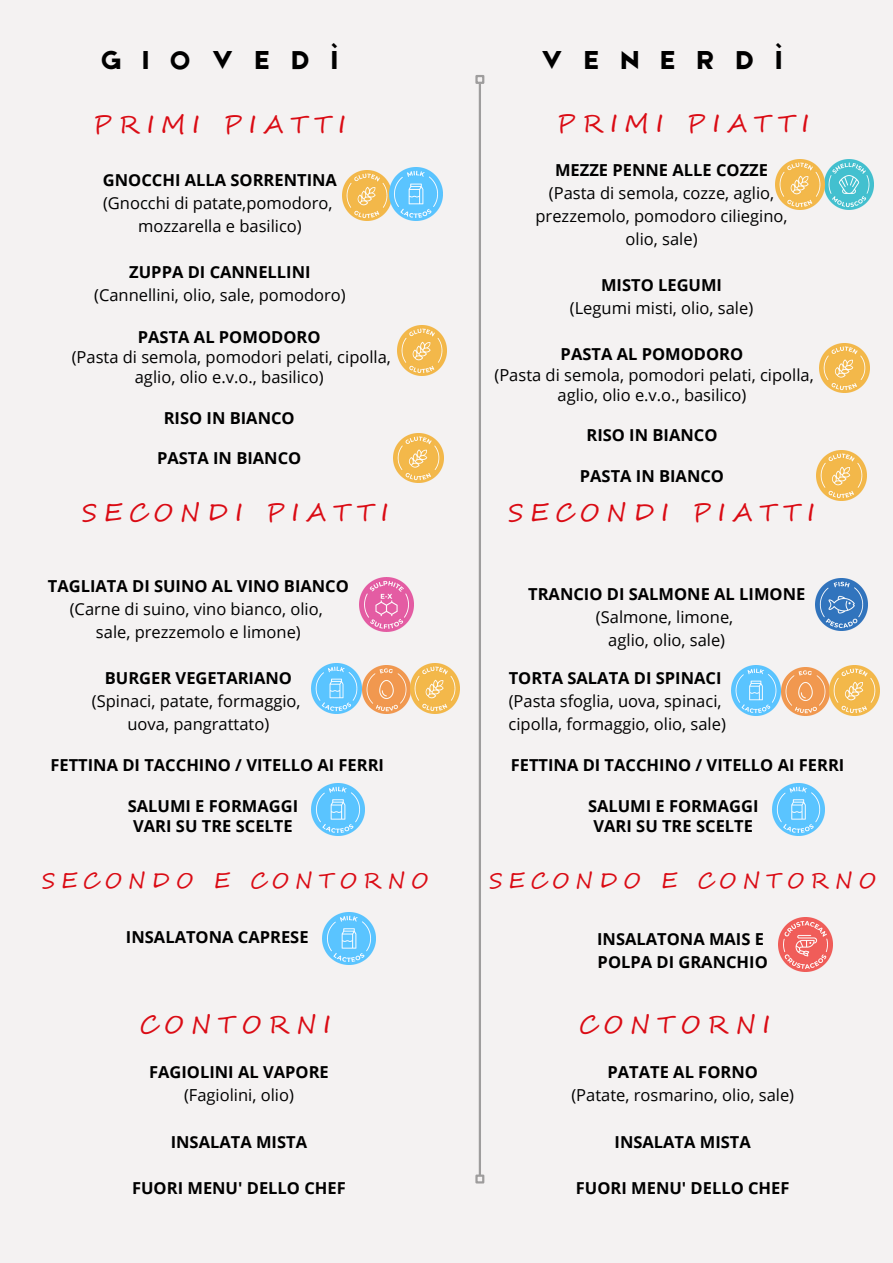
<style>
.page{position:relative;width:893px;height:1263px;background:#f4f2f2}
.page>*{position:absolute;margin:0;border:0;box-sizing:border-box;transform-origin:0 0}
.t1{font:27.67px "Etna";letter-spacing:.8em;color:#000}
.t2{font:24.45px "Segoe Script";letter-spacing:.275em;color:#da0b14}
.t3{font:21.45px "Segoe Script";letter-spacing:.275em;color:#da0b14}
.t4{font:16.5px/20.2px "Open Sans";color:#000;text-align:center}
.t5{font:700 16.5px/20.2px "Open Sans";color:#000;text-align:center}
</style>
<div class="page">
<hr style="left:479px;top:83px;width:2px;height:1092px;background:#000">
<img style="left:820px;top:343px;width:49px;height:50px">
<img style="left:816px;top:451px;width:50px;height:49px">
<img style="left:397px;top:326px;width:50px;height:49px">
<img style="left:394px;top:433px;width:49px;height:49px">
<img style="left:342px;top:171px;width:48px;height:49px">
<img style="left:390px;top:168px;width:52px;height:52px">
<img style="left:775px;top:160px;width:99px;height:49px">
<img style="left:772px;top:783px;width:52px;height:52px">
<img style="left:312px;top:783px;width:52px;height:52px">
<img style="left:360px;top:578px;width:53px;height:53px">
<img style="left:312px;top:663px;width:49px;height:50px">
<img style="left:362px;top:666px;width:48px;height:47px">
<img style="left:410px;top:663px;width:50px;height:50px">
<img style="left:815px;top:579px;width:52px;height:51px">
<img style="left:731px;top:666px;width:49px;height:49px">
<img style="left:781px;top:668px;width:48px;height:48px">
<img style="left:829px;top:666px;width:50px;height:49px">
<img style="left:323px;top:912px;width:52px;height:53px">
<img style="left:778px;top:918px;width:54px;height:54px">
<p class="t1" style="left:101px;top:40px;width:238px">GIOVEDÌ</p>
<p class="t2" style="left:93px;top:107px;width:254px">PRIMI PIATTI</p>
<h1 class="t5" style="left:103px;top:169px;width:236px">GNOCCHI ALLA SORRENTINA</h1>
<h1 class="t4" style="left:103px;top:192px;width:231px">(Gnocchi di patate,pomodoro,</h1>
<h2 class="t4" style="left:138px;top:215px;width:165px">mozzarella e basilico)</h2>
<p class="t5" style="left:129px;top:261px;width:183px">ZUPPA DI CANNELLINI</p>
<p class="t4" style="left:94px;top:284px;width:253px">(Cannellini, olio, sale, pomodoro)</p>
<p class="t5" style="left:138px;top:326px;width:184px">PASTA AL POMODORO</p>
<h4 class="t4" style="left:72px;top:346px;width:321px">(Pasta di semola, pomodori pelati, cipolla, aglio, olio e.v.o., basilico)</h4>
<h2 class="t5" style="left:164px;top:407px;width:132px">RISO IN BIANCO</h2>
<p class="t5" style="left:157px;top:448px;width:146px">PASTA IN BIANCO</p>
<p class="t2" style="left:82px;top:494px;width:308px">SECONDI PIATTI</p>
<p class="t5" style="left:48px;top:575px;width:303px">TAGLIATA DI SUINO AL VINO BIANCO</p>
<h4 class="t4" style="left:70px;top:598px;width:254px">(Carne di suino, vino bianco, olio,</h4>
<h4 class="t4" style="left:96px;top:621px;width:206px">sale, prezzemolo e limone)</h4>
<p class="t5" style="left:105px;top:667px;width:189px">BURGER VEGETARIANO</p>
<h2 class="t4" style="left:92px;top:691px;width:210px">(Spinaci, patate, formaggio,</h2>
<p class="t4" style="left:127px;top:714px;width:143px">uova, pangrattato)</p>
<h4 class="t5" style="left:50px;top:755px;width:335px">FETTINA DI TACCHINO / VITELLO AI FERRI</h4>
<p class="t5" style="left:128px;top:795px;width:172px">SALUMI E FORMAGGI<br>VARI SU TRE SCELTE</p>
<p class="t3" style="left:42px;top:865px;width:388px">SECONDO E CONTORNO</p>
<p class="t5" style="left:126px;top:926px;width:184px">INSALATONA CAPRESE</p>
<p class="t2" style="left:140px;top:1006px;width:193px">CONTORNI</p>
<h4 class="t5" style="left:149px;top:1062px;width:181px">FAGIOLINI AL VAPORE</h4>
<h4 class="t4" style="left:184px;top:1085px;width:111px">(Fagiolini, olio)</h4>
<p class="t5" style="left:171px;top:1131px;width:138px">INSALATA MISTA</p>
<h2 class="t5" style="left:132px;top:1177px;width:215px">FUORI MENU' DELLO CHEF</h2>
<p class="t1" style="left:541px;top:40px;width:242px">VENERDÌ</p>
<p class="t2" style="left:556px;top:106px;width:254px">PRIMI PIATTI</p>
<p class="t5" style="left:555px;top:159px;width:214px">MEZZE PENNE ALLE COZZE</p>
<p class="t4" style="left:549px;top:182px;width:227px">(Pasta di semola, cozze, aglio,</p>
<p class="t4" style="left:535px;top:205px;width:253px">prezzemolo, pomodoro ciliegino,</p>
<p class="t4" style="left:625px;top:228px;width:73px">olio, sale)</p>
<p class="t5" style="left:601px;top:274px;width:123px">MISTO LEGUMI</p>
<p class="t4" style="left:570px;top:297px;width:185px">(Legumi misti, olio, sale)</p>
<h4 class="t5" style="left:560px;top:344px;width:184px">PASTA AL POMODORO</h4>
<h4 class="t4" style="left:494px;top:364px;width:321px">(Pasta di semola, pomodori pelati, cipolla, aglio, olio e.v.o., basilico)</h4>
<p class="t5" style="left:586px;top:425px;width:132px">RISO IN BIANCO</p>
<h3 class="t5" style="left:580px;top:465px;width:146px">PASTA IN BIANCO</h3>
<p class="t2" style="left:508px;top:494px;width:308px">SECONDI PIATTI</p>
<p class="t5" style="left:528px;top:584px;width:279px">TRANCIO DI SALMONE AL LIMONE</p>
<p class="t4" style="left:596px;top:607px;width:139px">(Salmone, limone,</p>
<p class="t4" style="left:608px;top:630px;width:118px">aglio, olio, sale)</p>
<p class="t5" style="left:509px;top:667px;width:214px">TORTA SALATA DI SPINACI</p>
<h4 class="t4" style="left:508px;top:691px;width:214px">(Pasta sfoglia, uova, spinaci,</h4>
<h4 class="t4" style="left:508px;top:714px;width:219px">cipolla, formaggio, olio, sale)</h4>
<h4 class="t5" style="left:511px;top:755px;width:335px">FETTINA DI TACCHINO / VITELLO AI FERRI</h4>
<p class="t5" style="left:588px;top:795px;width:172px">SALUMI E FORMAGGI<br>VARI SU TRE SCELTE</p>
<p class="t3" style="left:489px;top:865px;width:388px">SECONDO E CONTORNO</p>
<p class="t5" style="left:597px;top:927px;width:172px;line-height:23.1px;text-align:left">INSALATONA MAIS E<br>POLPA DI GRANCHIO</p>
<p class="t2" style="left:579px;top:1006px;width:193px">CONTORNI</p>
<p class="t5" style="left:607px;top:1062px;width:152px">PATATE AL FORNO</p>
<p class="t4" style="left:571px;top:1085px;width:224px">(Patate, rosmarino, olio, sale)</p>
<p class="t5" style="left:614px;top:1131px;width:138px">INSALATA MISTA</p>
<p class="t5" style="left:576px;top:1177px;width:215px">FUORI MENU' DELLO CHEF</p>
</div>
